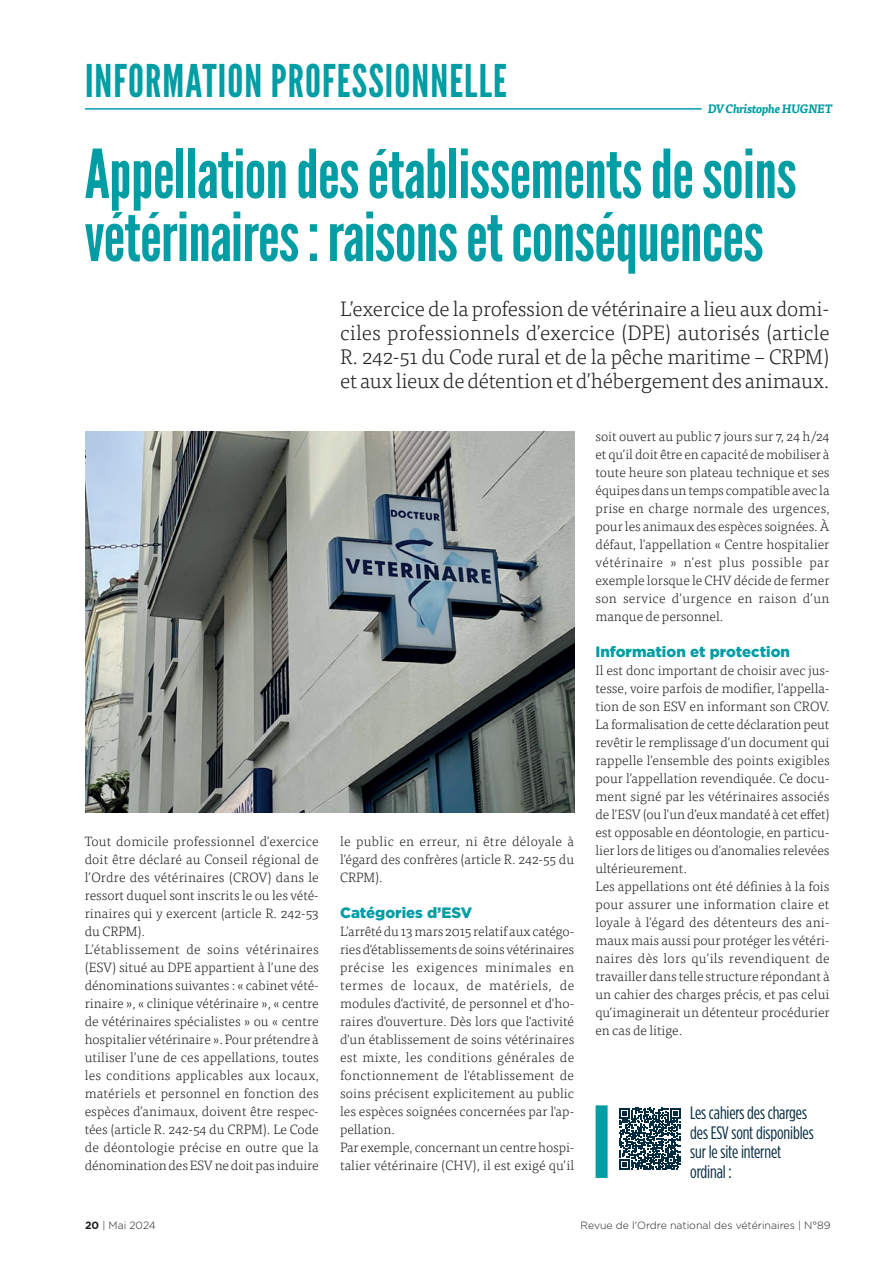
<style>
.page{position:relative;width:893px;height:1263px;background:#fff}
.page>*{position:absolute;margin:0;border:0;box-sizing:border-box;transform-origin:0 0}
.TitreBase_2022{font:67.35px/63px "League Gothic";letter-spacing:-.01em;color:#009da5}
.Titre01_vert{font:45px "League Gothic";letter-spacing:.025em;color:#009da5}
.Chapô_2022{font:300 21px/24px "Tisa Pro";letter-spacing:-.015em;color:#231f20;text-align:justify}
.t1{font:18px/19.5px "Gotham Condensed";letter-spacing:-.01em;color:#042b40}
.INTER{font:900 15px "Gotham";color:#009da5}
.TexteCourant_2022{font:300 13.5px/18px "Tisa Pro";color:#231f20;text-align:justify}
.TEXTE_COURANT{font:italic 700 12px "Tisa Pro";letter-spacing:-.025em;color:#009da5}
.t2{font:300 10.5px "Gotham";color:#231f20}
.s1{font-weight:700}
</style>
<div class="page">
<div style="left:596px;top:1105px;width:12px;height:73px;background:#009da5"></div>
<svg style="left:619px;top:1108px;width:62px;height:61px"></svg>
<img style="left:85px;top:432px;width:489px;height:380px">
<hr style="left:85px;top:108px;width:617px;height:2px;background:#009da5">
<p class="Titre01_vert" style="left:85px;top:54px;width:423px">INFORMATION PROFESSIONNELLE</p>
<p class="TEXTE_COURANT" style="left:708px;top:99px;width:126px">DV Christophe HUGNET</p>
<p class="TitreBase_2022" style="left:85px;top:143px;width:714px">Appellation des établissements de soins vétérinaires : raisons et conséquences</p>
<p class="Chapô_2022" style="left:340px;top:296px;width:491px">L’exercice de la profession de vétérinaire a lieu aux domi&shy;ciles professionnels d’exercice (DPE) autorisés (article R. 242-51 du Code rural et de la pêche maritime – CRPM) et aux lieux de détention et d’hébergement des animaux.</p>
<p class="TexteCourant_2022" style="left:85px;top:832px;width:236px">Tout domicile professionnel d’exercice doit être déclaré au Conseil régional de l’Ordre des vétérinaires (CROV) dans le ressort duquel sont inscrits le ou les vété&shy;rinaires qui y exercent (article R. 242-53 du CRPM).</p>
<p class="TexteCourant_2022" style="left:85px;top:940px;width:236px">L’établissement de soins vétérinaires (ESV) situé au DPE appartient à l’une des dénominations suivantes : « cabinet vété&shy;rinaire », « clinique vétérinaire », « centre de vétérinaires spécialistes » ou « centre hospitalier vétérinaire ». Pour prétendre à utiliser l’une de ces appellations, toutes les conditions applicables aux locaux, matériels et personnel en fonction des espèces d’animaux, doivent être respec&shy;tées (article R. 242-54 du CRPM). Le Code de déontologie précise en outre que la dénomination des ESV ne doit pas induire</p>
<p class="TexteCourant_2022" style="left:340px;top:832px;width:236px">le public en erreur, ni être déloyale à l’égard des confrères (article R. 242-55 du CRPM).</p>
<p class="INTER" style="left:340px;top:902px;width:134px">Catégories d’ESV</p>
<p class="TexteCourant_2022" style="left:340px;top:922px;width:236px">L’arrêté du 13 mars 2015 relatif aux catégo&shy;ries d'établissements de soins vétérinaires précise les exigences minimales en termes de locaux, de matériels, de modules d'activité, de personnel et d'ho&shy;raires d'ouverture. Dès lors que l'activité d'un établissement de soins vétérinaires est mixte, les conditions générales de fonctionnement de l'établissement de soins précisent explicitement au public les espèces soignées concernées par l'ap&shy;pellation.</p>
<p class="TexteCourant_2022" style="left:340px;top:1138px;width:236px">Par exemple, concernant un centre hospi&shy;talier vétérinaire (CHV), il est exigé qu’il</p>
<p class="TexteCourant_2022" style="left:595px;top:427px;width:236px">soit ouvert au public 7 jours sur 7, 24 h/24 et qu’il doit être en capacité de mobiliser à toute heure son plateau technique et ses équipes dans un temps compatible avec la prise en charge normale des urgences, pour les animaux des espèces soignées. À défaut, l’appellation « Centre hospitalier vétérinaire » n’est plus possible par exemple lorsque le CHV décide de fermer son service d’urgence en raison d’un manque de personnel.</p>
<p class="INTER" style="left:595px;top:641px;width:196px">Information et protection</p>
<p class="TexteCourant_2022" style="left:595px;top:661px;width:236px">Il est donc important de choisir avec jus&shy;tesse, voire parfois de modifier, l’appella&shy;tion de son ESV en informant son CROV.<br>La formalisation de cette déclaration peut revêtir le remplissage d’un document qui rappelle l’ensemble des points exigibles pour l’appellation revendiquée. Ce docu&shy;ment signé par les vétérinaires associés de l’ESV (ou l’un d’eux mandaté à cet effet) est opposable en déontologie, en particu&shy;lier lors de litiges ou d’anomalies relevées ultérieurement.</p>
<p class="TexteCourant_2022" style="left:595px;top:877px;width:236px">Les appellations ont été définies à la fois pour assurer une information claire et loyale à l’égard des détenteurs des ani&shy;maux mais aussi pour protéger les vétéri&shy;naires dès lors qu’ils revendiquent de travailler dans telle structure répondant à un cahier des charges précis, et pas celui qu’imaginerait un détenteur procédurier en cas de litige.</p>
<p class="t1" style="left:690px;top:1103px;width:125px">Les cahiers des charges des ESV sont disponibles sur le site internet ordinal :</p>
<p class="t2" style="left:85px;top:1218px;width:72px"><span class="s1">20</span> | Mai 2024</p>
<p class="t2" style="left:581px;top:1218px;width:251px">Revue de l'Ordre national des vétérinaires | N°89</p>
</div>
